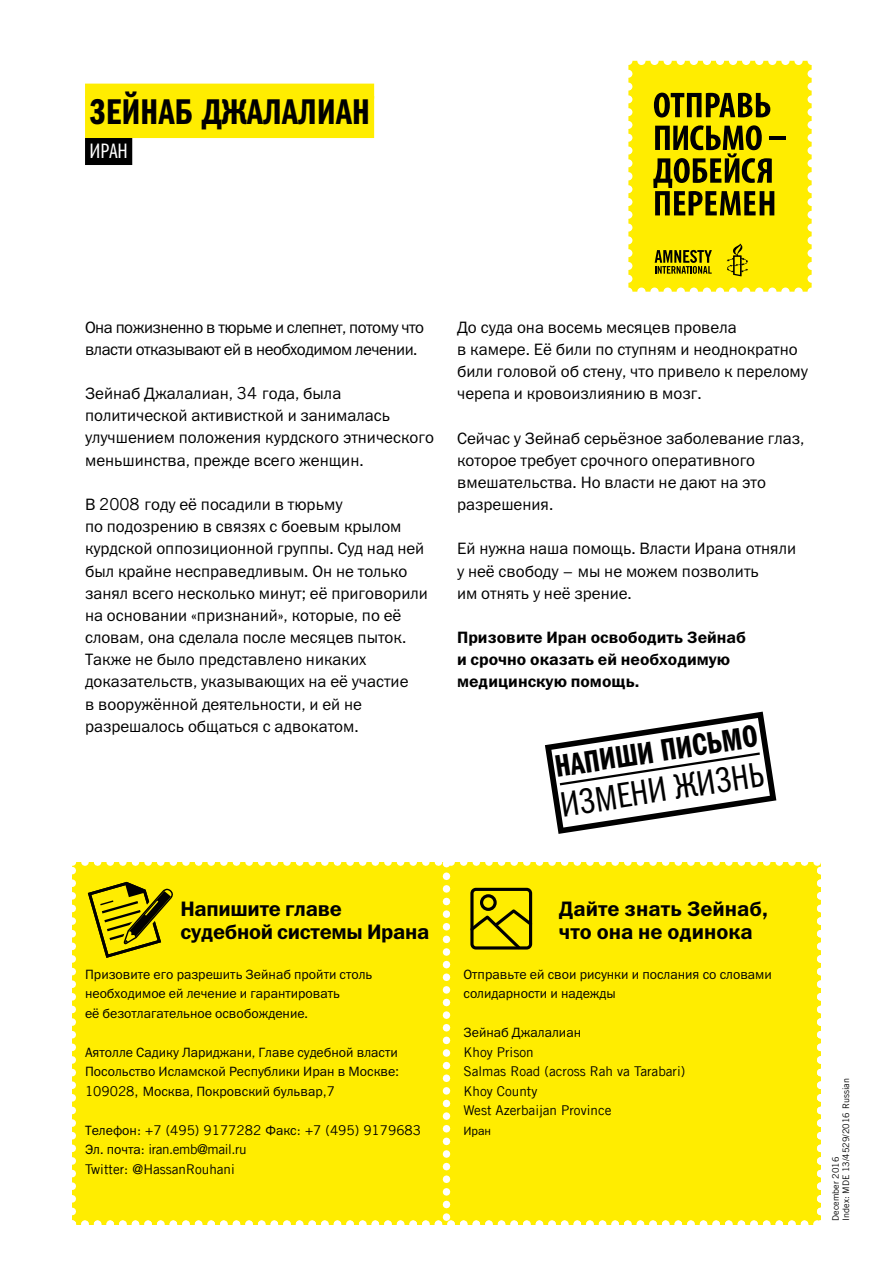
<style>
.page{position:relative;width:893px;height:1263px;background:#fff}
.page>*{position:absolute;margin:0;border:0;box-sizing:border-box;transform-origin:0 0}
.t1{font:600 36px "Franklin Gothic Cmpr ITC";letter-spacing:.01em;color:#000}
.t2{font:35.7px "Franklin Gothic Cmpr ITC";color:#000}
.t3{font:600 31.35px "Franklin Gothic Cmpr ITC";color:#000}
.t4{font:600 21px/22.5px "Franklin Gothic ITC";letter-spacing:-.015em;color:#000}
.t5{font:21px "Franklin Gothic Cmpr ITC";color:#fff}
.t6{font:16.5px/22.2px "Franklin Gothic ITC";color:#000}
.t7{font:16.5px/22.2px "Franklin Gothic ITC";letter-spacing:-.03em;color:#000}
.t8{font:600 16.5px/22.2px "Franklin Gothic ITC";color:#000}
.t9{font:13.5px/19.5px "Franklin Gothic ITC";color:#000}
.t10{font:13.5px/19.5px "Amnesty Trade Gothic";color:#000}
.t11{font:12px "Franklin Gothic ITC";color:#000}
.t12{font:9px/10.5px "Amnesty Trade Gothic";color:#000}
.s1{font-family:"Amnesty Trade Gothic"}
.s2{font-family:"Franklin Gothic ITC"}
</style>
<div class="page">
<svg style="left:628px;top:61px;width:184px;height:231px;background:#d3c50b"></svg>
<div style="left:85px;top:84px;width:289px;height:15px;background:#ffed00"></div>
<div style="left:85px;top:96px;width:289px;height:42px;background:#ffed00"></div>
<div style="left:85px;top:138px;width:47px;height:27px;background:#000"></div>
<svg style="left:72px;top:712px;width:749px;height:513px"></svg>
<h1 class="t1" style="left:89px;top:91px;width:278px">Зейнаб Джалалиан</h1>
<p class="t5" style="left:89px;top:139px;width:21px">Иран</p>
<p class="t7" style="left:85px;top:316px;width:341px">Она пожизненно в тюрьме и слепнет, потому что власти отказывают ей в необходимом лечении.</p>
<p class="t6" style="left:85px;top:382px;width:350px">Зейнаб Джалалиан, <span class="s1">34</span> года, была политической активисткой и занималась улучшением положения курдского этнического меньшинства, прежде всего женщин.</p>
<p class="t6" style="left:85px;top:493px;width:344px">В <span class="s1">2008</span> году её посадили в тюрьму<br>по подозрению в связях с боевым крылом курдской оппозиционной группы. Суд над ней был крайне несправедливым. Он не только занял всего несколько минут; её приговорили на основании «признаний», которые, по её словам, она сделала после месяцев пыток.<br>Также не было представлено никаких доказательств, указывающих на её участие<br>в вооружённой деятельности, и ей не разрешалось общаться с адвокатом.</p>
<p class="t6" style="left:457px;top:316px;width:352px">До суда она восемь месяцев провела<br>в камере. Её били по ступням и неоднократно били головой об стену, что привело к перелому черепа и кровоизлиянию в мозг.</p>
<p class="t6" style="left:457px;top:427px;width:349px">Сейчас у Зейнаб серьёзное заболевание глаз, которое требует срочного оперативного вмешательства. Но власти не дают на это разрешения.</p>
<p class="t6" style="left:457px;top:538px;width:341px">Ей нужна наша помощь. Власти Ирана отняли у неё свободу – мы не можем позволить<br>им отнять у неё зрение.</p>
<p class="t8" style="left:457px;top:627px;width:290px">Призовите Иран освободить Зейнаб и срочно оказать ей необходимую медицинскую помощь.</p>
<h3 class="t3" style="left:552px;top:749px;width:206px;rotate:-9deg">НАПИШИ ПИСЬМО</h3>
<h2 class="t2" style="left:557px;top:785px;width:208px;rotate:-9deg">ИЗМЕНИ ЖИЗНЬ</h2>
<p class="t4" style="left:180px;top:898px;width:250px">Напишите главе судебной системы Ирана</p>
<p class="t4" style="left:559px;top:898px;width:210px">Дайте знать Зейнаб, что она не одинока</p>
<p class="t9" style="left:85px;top:964px;width:289px">Призовите его разрешить Зейнаб пройти столь необходимое ей лечение и гарантировать<br>её безотлагательное освобождение.</p>
<p class="t9" style="left:85px;top:1042px;width:315px;text-align:justify">Аятолле Садику Лариджани, Главе судебной власти Посольство Исламской Республики Иран в Москве:<br><span class="s1">109028,</span> Москва, Покровский бульвар<span class="s1">,7</span></p>
<p class="t10" style="left:85px;top:1120px;width:338px"><span class="s2">Телефон</span>: +7 (495) 9177282 <span class="s2">Факс</span>: +7 (495) 9179683<br><span class="s2">Эл. почта</span>: iran.emb@mail.ru<br>Twitter: @HassanRouhani</p>
<p class="t9" style="left:463px;top:964px;width:310px">Отправьте ей свои рисунки и послания со словами солидарности и надежды</p>
<p class="t9" style="left:463px;top:1023px;width:119px">Зейнаб Джалалиан</p>
<p class="t10" style="left:463px;top:1042px;width:223px">Khoy Prison<br>Salmas Road (across Rah va Tarabari)<br>Khoy County<br>West Azerbaijan Province</p>
<p class="t11" style="left:463px;top:1123px;width:29px">Иран</p>
<p class="t12" style="left:830px;top:1221px;width:144px;rotate:-90deg">December 2016<br>Index: MDE 13/4529/2016 Russian</p>
</div>
